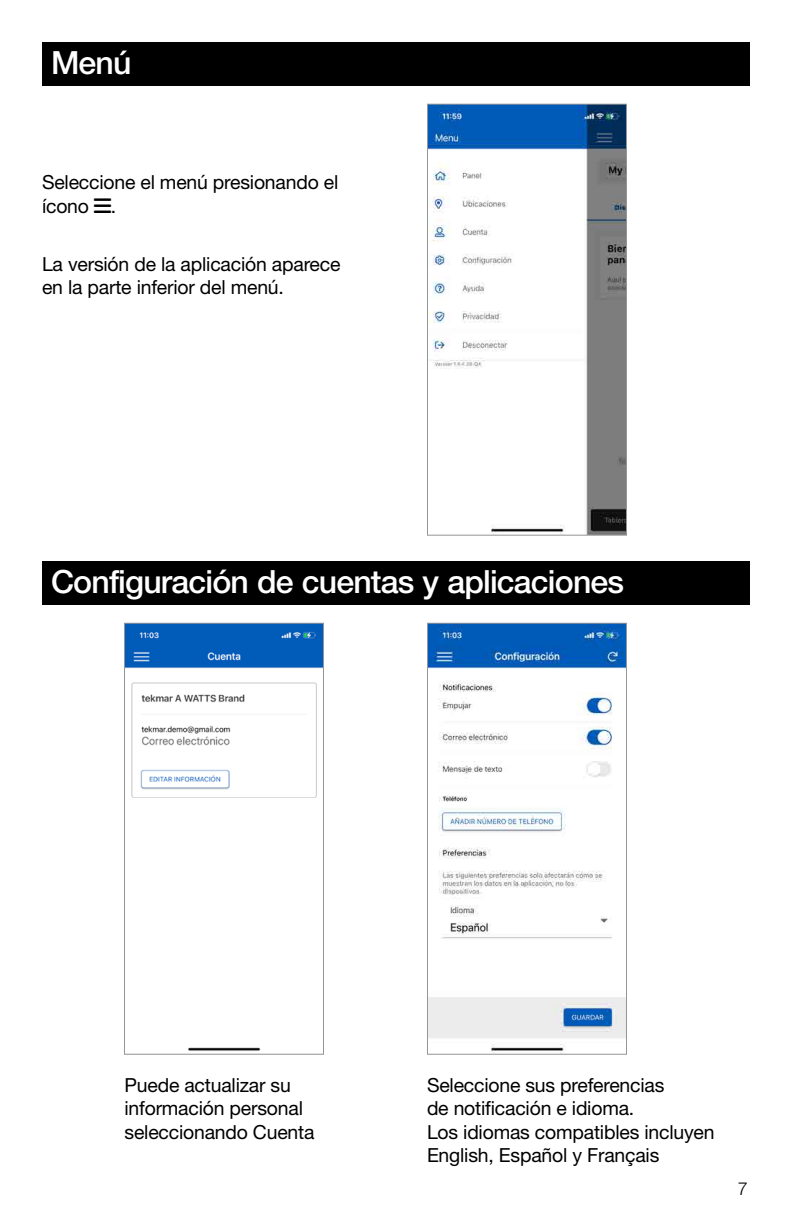
<style>
.page{position:relative;width:792px;height:1224px;background:#fff}
.page>*{position:absolute;margin:0;border:0;box-sizing:border-box;transform-origin:0 0}
.t1{font:500 32px "Helvetica Neue LT Std";letter-spacing:-.025em;color:#fff}
.t2{font:19.4px/23.2px "Helvetica Neue LT Std";letter-spacing:-.01em;color:#000}
.t3{font:300 18px "Helvetica Neue LT Std";color:#000}
</style>
<div class="page">
<img style="left:429px;top:106px;width:196px;height:428px">
<div style="left:427px;top:104px;width:200px;height:432px;border:1px solid #939598"></div>
<img style="left:429px;top:625px;width:196px;height:428px">
<div style="left:427px;top:623px;width:200px;height:432px;border:1px solid #939598"></div>
<img style="left:126px;top:625px;width:196px;height:426px">
<div style="left:124px;top:623px;width:200px;height:432px;border:1px solid #939598"></div>
<div style="left:42px;top:42px;width:708px;height:44px;background:#000"></div>
<div style="left:42px;top:562px;width:708px;height:43px;background:#000"></div>
<h1 class="t1" style="left:51px;top:43px;width:82px">Menú</h1>
<p class="t2" style="left:42px;top:171px;width:298px">Seleccione el menú presionando el ícono .</p>
<p class="t2" style="left:42px;top:252px;width:300px">La versión de la aplicación aparece en la parte inferior del menú.</p>
<h1 class="t1" style="left:51px;top:563px;width:575px">Configuración de cuentas y aplicaciones</h1>
<p class="t2" style="left:125px;top:1073px;width:191px">Puede actualizar su información personal seleccionando Cuenta</p>
<p class="t2" style="left:427px;top:1073px;width:289px">Seleccione sus preferencias<br>de notificación e idioma.<br>Los idiomas compatibles incluyen<br>English, Español y Français</p>
<p class="t3" style="left:738px;top:1178px;width:12px">7</p>
</div>
